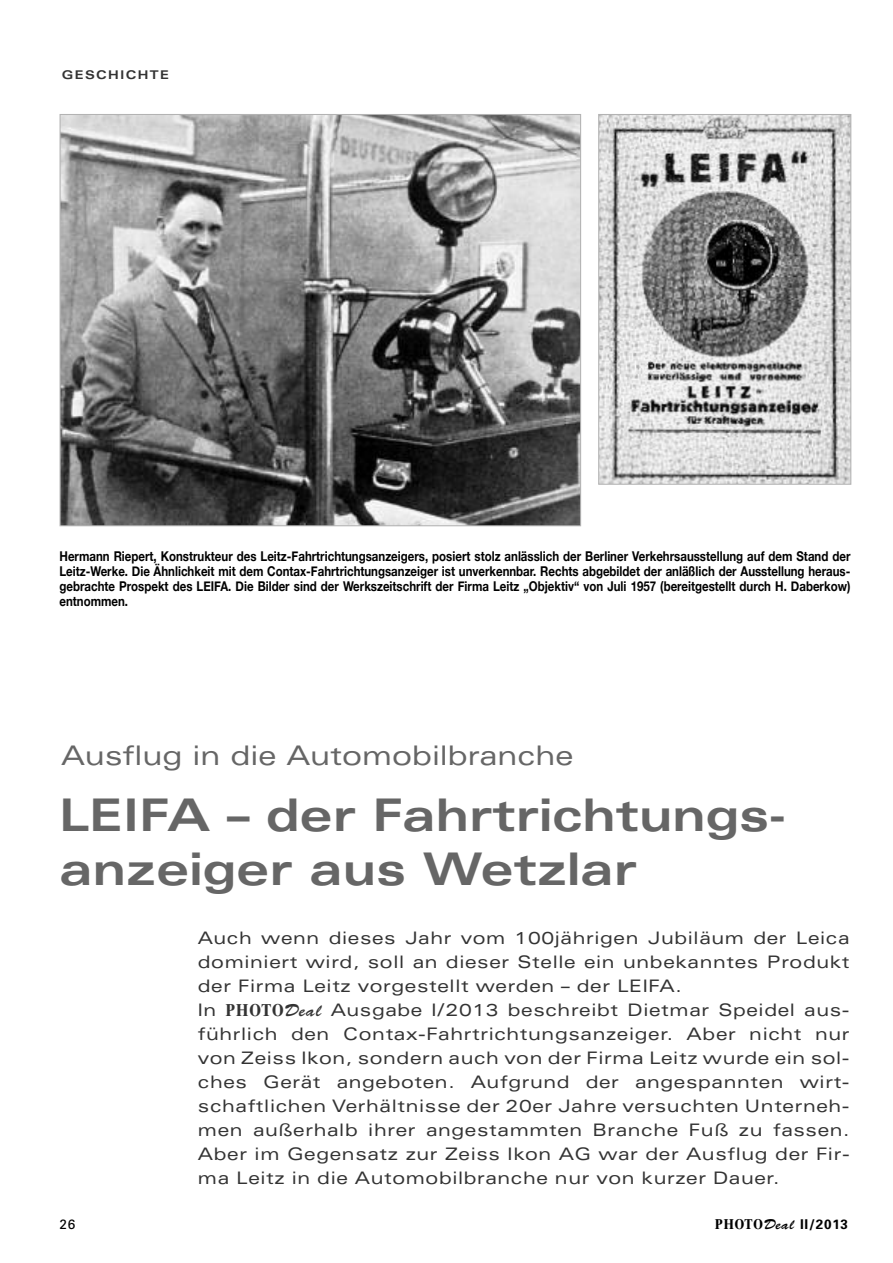
<style>
.page{position:relative;width:893px;height:1263px;background:#fff}
.page>*{position:absolute;margin:0;border:0;box-sizing:border-box;transform-origin:0 0}
.t1{font:700 expanded 45px/54px "Univers";color:#666}
.t2{font:expanded 27px "Univers";color:#666}
.t3{font:expanded 17.25px/24px "Univers";letter-spacing:.035em;color:#333}
.t4{font:700 13.5px/15px "Helvetica Neue";color:#000;text-align:justify;scale:.85 1}
.t5{font:700 13.5px "Univers";letter-spacing:.055em;color:#000}
.t6{font:13.5px "Univers";color:#000}
.t7{font:700 expanded 12px "Univers";letter-spacing:.11em;color:#333}
.s1{font-family:"Times Ten";font-weight:700;font-stretch:normal}
.s2{font-family:"Brush Script";font-stretch:normal}
.s3{font-family:"Times Ten";font-size:14.25px}
.s4{font-family:"Brush Script";font-weight:400;font-size:14.25px}
</style>
<div class="page">
<img style="left:62px;top:116px;width:517px;height:408px">
<img style="left:600px;top:116px;width:249px;height:367px">
<div style="left:598px;top:114px;width:253px;height:371px;border:1px solid #b3b3b3"></div>
<p class="t7" style="left:62px;top:70px;width:109px">GESCHICHTE</p>
<p class="t4" style="left:60px;top:549px;width:932px">Hermann Riepert, Konstrukteur des Leitz-Fahrtrichtungsanzeigers, posiert stolz anlässlich der Berliner Verkehrsausstellung auf dem Stand der Leitz-Werke. Die Ähnlichkeit mit dem Contax-Fahrtrichtungsanzeiger ist unverkennbar. Rechts abgebildet der anläßlich der Ausstellung heraus&shy;gebrachte Prospekt des LEIFA. Die Bilder sind der Werkszeitschrift der Firma Leitz „Objektiv“ von Juli 1957 (bereitgestellt durch H. Daberkow) entnommen.</p>
<h2 class="t2" style="left:61px;top:745px;width:514px">Ausflug in die Automobilbranche</h2>
<h1 class="t1" style="left:60px;top:792px;width:728px">LEIFA – der Fahrtrichtungs&shy;anzeiger aus Wetzlar</h1>
<p class="t3" style="left:198px;top:927px;width:653px">Auch wenn dieses Jahr vom 100jährigen Jubiläum der Leica dominiert wird, soll an dieser Stelle ein unbekanntes Produkt der Firma Leitz vorgestellt werden – der LEIFA.<br>In <span class="s1">PHOTO</span><span class="s2">Deal</span> Ausgabe I/2013 beschreibt Dietmar Speidel aus&shy;führlich den Contax-Fahrtrichtungsanzeiger. Aber nicht nur von Zeiss Ikon, sondern auch von der Firma Leitz wurde ein sol&shy;ches Gerät angeboten. Aufgrund der angespannten wirt&shy;schaftlichen Verhältnisse der 20er Jahre versuchten Unterneh&shy;men außerhalb ihrer angestammten Branche Fuß zu fassen.<br>Aber im Gegensatz zur Zeiss Ikon AG war der Ausflug der Fir&shy;ma Leitz in die Automobilbranche nur von kurzer Dauer.</p>
<p class="t6" style="left:60px;top:1219px;width:17px">26</p>
<p class="t5" style="left:715px;top:1219px;width:135px"><span class="s3">PHOTO</span><span class="s4">Deal</span> II/2013</p>
</div>
